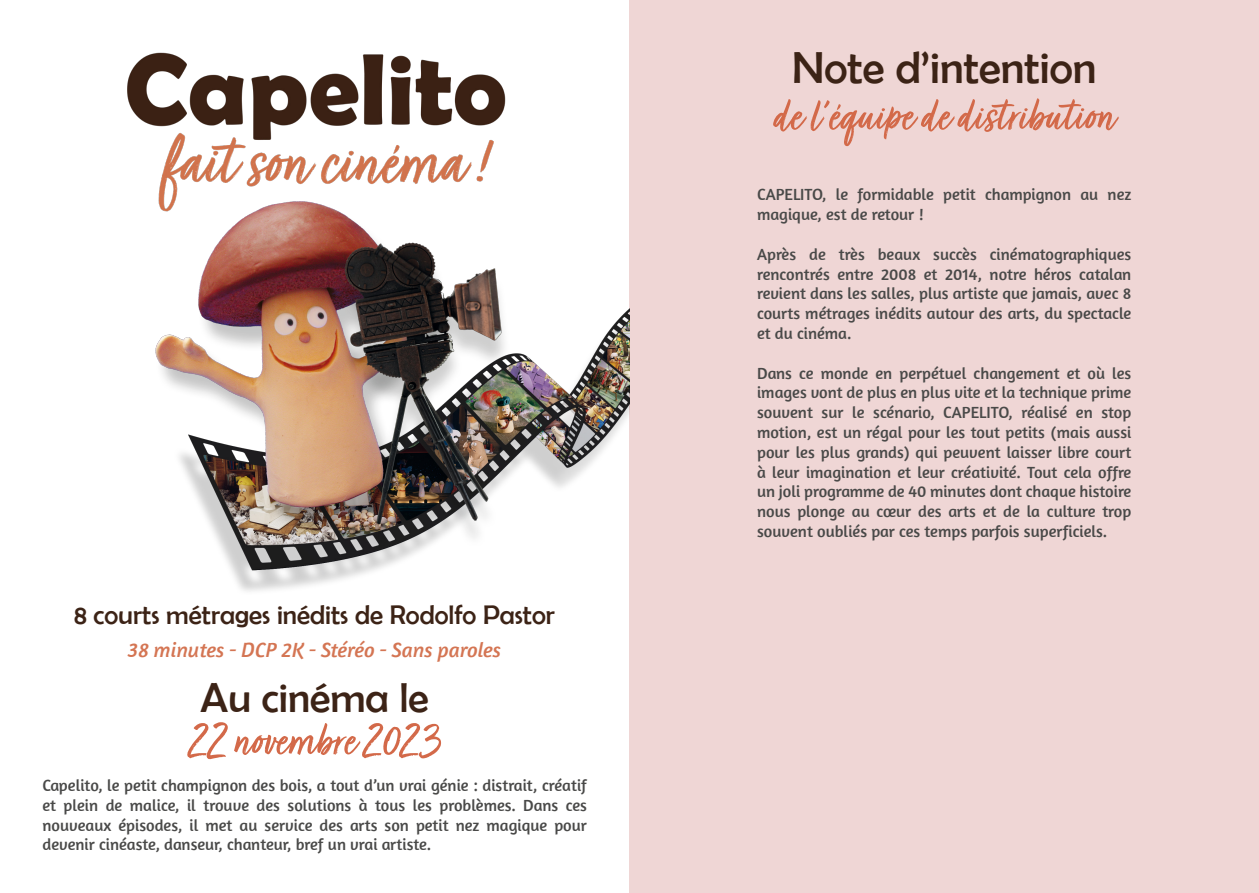
<style>
.page{position:relative;width:1259px;height:893px;background:#fff}
.page>*{position:absolute;margin:0;border:0;box-sizing:border-box;transform-origin:0 0}
.Titre{font:52.5px "Turbinado Pro";color:#d36949}
.Titre_du_film{font:45px "Berlin Sans FB";color:#3c2316}
.Titre_du_film-2{font:42px "Berlin Sans FB";color:#3c2316}
.Titre_du_film-3{font:27px "Berlin Sans FB";color:#3c2316}
.Caractéristiques_d_un_film{font:italic 21px "Amaranth";color:#d47553}
.Texte{font:16.5px/19.8px "Amaranth";color:#494948;text-align:justify}
</style>
<div class="page">
<div style="left:629px;top:0;width:630px;height:893px;background:#efd6d5"></div>
<img style="left:155px;top:222px;width:474px;height:370px">
<img style="left:127px;top:52px;width:379px;height:170px">
<p class="Titre_du_film-3" style="left:74px;top:599px;width:482px">8 courts métrages inédits de Rodolfo Pastor</p>
<p class="Caractéristiques_d_un_film" style="left:128px;top:638px;width:375px">38 minutes - DCP 2K - Stéréo - Sans paroles</p>
<p class="Titre_du_film-2" style="left:201px;top:674px;width:230px">Au cinéma le</p>
<p class="Titre" style="left:189px;top:712px;width:253px">22 novembre 2023</p>
<p class="Texte" style="left:43px;top:775px;width:546px">Capelito, le petit champignon des bois, a tout d’un vrai génie : distrait, créatif et plein de malice, il trouve des solutions à tous les problèmes. Dans ces nouveaux épisodes, il met au service des arts son petit nez magique pour devenir cinéaste, danseur, chanteur, bref un vrai artiste.</p>
<p class="Titre_du_film" style="left:792px;top:43px;width:305px">Note d’intention</p>
<p class="Titre" style="left:773px;top:87px;width:343px">de l’équipe de distribution</p>
<p class="Texte" style="left:757px;top:185px;width:376px">CAPELITO, le formidable petit champignon au nez magique, est de retour !</p>
<p class="Texte" style="left:757px;top:244px;width:376px">Après de très beaux succès cinématographiques rencontrés entre 2008 et 2014, notre héros catalan revient dans les salles, plus artiste que jamais, avec 8 courts métrages inédits autour des arts, du spectacle et du cinéma.</p>
<p class="Texte" style="left:757px;top:363px;width:376px">Dans ce monde en perpétuel changement et où les images vont de plus en plus vite et la technique prime souvent sur le scénario, CAPELITO, réalisé en stop motion, est un régal pour les tout petits (mais aussi pour les plus grands) qui peuvent laisser libre court à leur imagination et leur créativité. Tout cela offre un joli programme de 40 minutes dont chaque histoire nous plonge au cœur des arts et de la culture trop souvent oubliés par ces temps parfois superficiels.</p>
</div>
